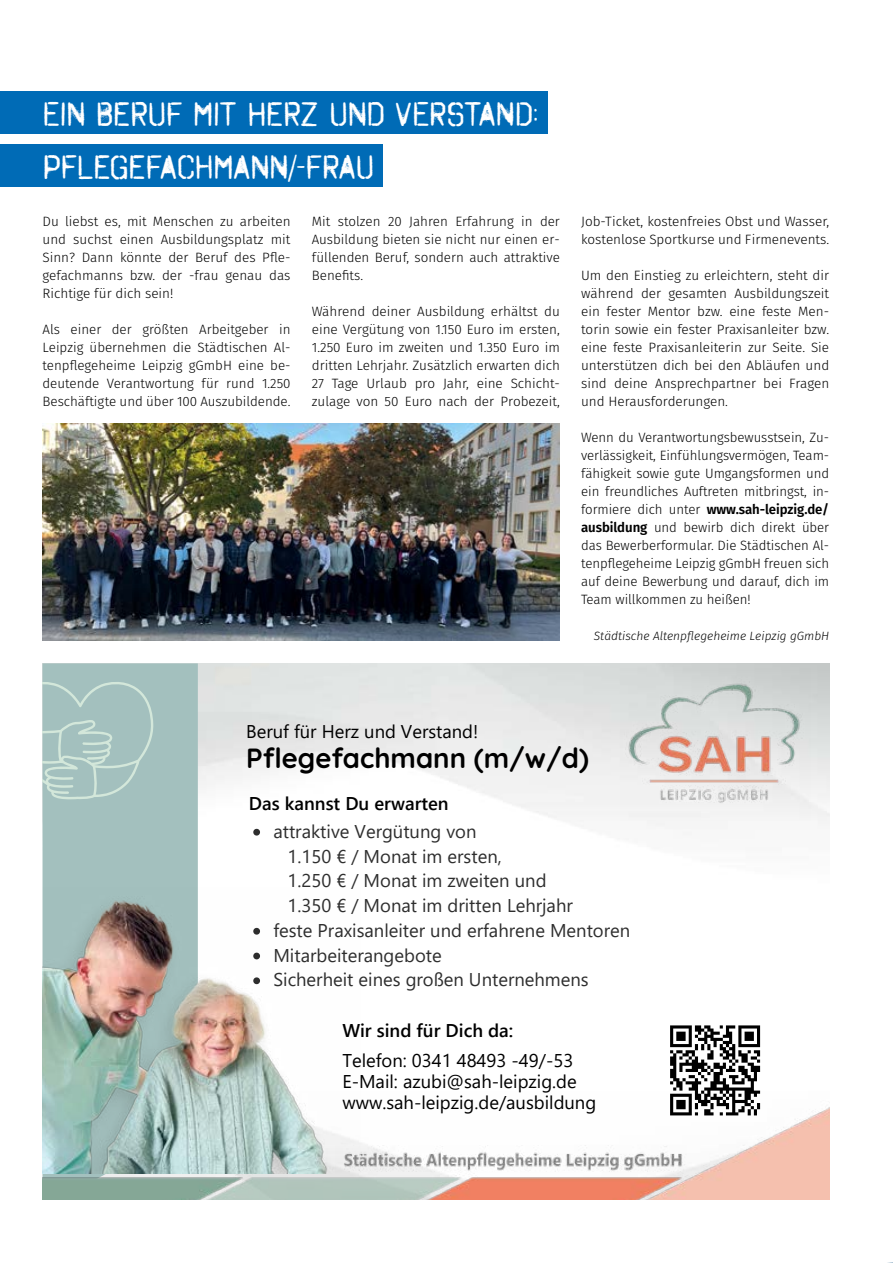
<style>
.page{position:relative;width:893px;height:1263px;background:#fff}
.page>*{position:absolute;margin:0;border:0;box-sizing:border-box;transform-origin:0 0}
.t1{font:34.5px/52.9px "Octin Spraypaint A Rg";letter-spacing:-.01em;color:#fff}
.t2{font:700 27.6px "Quicksand";color:#000}
.t3{font:18.45px "Segoe UI";color:#2e2e2e}
.t4{font:18.45px/21.5px "Segoe UI";color:#000}
.t5{font:600 18.45px "Segoe UI";color:#000}
.t6{font:300 13.5px/18px "Fira Sans";color:#000;text-align:justify}
.t7{font:italic 300 12px "Fira Sans";color:#000}
.s1{font-weight:600}
</style>
<div class="page">
<svg style="left:759px;top:1169px;width:134px;height:94px"></svg>
<svg style="left:670px;top:1025px;width:91px;height:66px"></svg>
<div style="left:43px;top:663px;width:155px;height:224px;background:#a3c0be"></div>
<img style="left:43px;top:1091px;width:786px;height:108px">
<svg style="left:253px;top:829px;width:7px;height:6px"></svg>
<img style="left:43px;top:887px;width:318px;height:286px">
<img style="left:620px;top:668px;width:190px;height:152px">
<img style="left:336px;top:1146px;width:351px;height:27px">
<svg style="left:43px;top:678px;width:111px;height:121px;background:#a9c5c1"></svg>
<div style="left:0;top:91px;width:547px;height:43px;background:#006bb6"></div>
<div style="left:0;top:144px;width:382px;height:43px;background:#006bb6"></div>
<img style="left:43px;top:424px;width:517px;height:216px">
<h1 class="t1" style="left:43px;top:87px;width:497px">EIN BERUF MIT HERZ UND VERSTAND:<br>PFLEGEFACHMANN/-FRAU</h1>
<p class="t6" style="left:43px;top:212px;width:250px">Du liebst es, mit Menschen zu arbeiten und suchst einen Ausbildungsplatz mit Sinn? Dann könnte der Beruf des Pfle&shy;gefachmanns bzw. der -frau genau das Richtige für dich sein!</p>
<p class="t6" style="left:43px;top:320px;width:250px">Als einer der größten Arbeitgeber in Leipzig übernehmen die Städtischen Al&shy;tenpflegeheime Leipzig gGmbH eine be&shy;deutende Verantwortung für rund 1.250<br>Beschäftigte und über 100 Auszubildende.</p>
<p class="t6" style="left:312px;top:212px;width:250px">Mit stolzen 20 Jahren Erfahrung in der Ausbildung bieten sie nicht nur einen er&shy;füllenden Beruf, sondern auch attraktive Benefits.</p>
<p class="t6" style="left:312px;top:302px;width:250px">Während deiner Ausbildung erhältst du eine Vergütung von 1.150 Euro im ersten, 1.250 Euro im zweiten und 1.350 Euro im dritten Lehrjahr. Zusätzlich erwarten dich 27 Tage Urlaub pro Jahr, eine Schicht&shy;zulage von 50 Euro nach der Probezeit,</p>
<p class="t6" style="left:581px;top:212px;width:250px">Job-Ticket, kostenfreies Obst und Wasser, kostenlose Sportkurse und Firmenevents.</p>
<p class="t6" style="left:581px;top:266px;width:250px">Um den Einstieg zu erleichtern, steht dir während der gesamten Ausbildungszeit ein fester Mentor bzw. eine feste Men&shy;torin sowie ein fester Praxisanleiter bzw. eine feste Praxisanleiterin zur Seite. Sie unterstützen dich bei den Abläufen und sind deine Ansprechpartner bei Fragen und Herausforderungen.</p>
<p class="t6" style="left:581px;top:428px;width:250px">Wenn du Verantwortungsbewusstsein, Zu&shy;verlässigkeit, Einfühlungsvermögen, Team&shy;fähigkeit sowie gute Umgangsformen und ein freundliches Auftreten mitbringst, in&shy;formiere dich unter <span class="s1">www.sah-leipzig.de/ ausbildung</span> und bewirb dich direkt über das Bewerberformular. Die Städtischen Al&shy;tenpflegeheime Leipzig gGmbH freuen sich auf deine Bewerbung und darauf, dich im Team willkommen zu heißen!</p>
<p class="t7" style="left:594px;top:627px;width:237px">Städtische Altenpflegeheime Leipzig gGmbH</p>
<h3 class="t4" style="left:246px;top:719px;width:234px">Beruf für Herz und Verstand!</h3>
<h2 class="t2" style="left:246px;top:735px;width:344px">Pflegefachmann (m/w/d)</h2>
<h3 class="t5" style="left:249px;top:786px;width:201px">Das kannst Du erwarten</h3>
<h3 class="t3" style="left:273px;top:814px;width:205px">attraktive Vergütung von</h3>
<h3 class="t3" style="left:288px;top:839px;width:216px">1.150 € / Monat im ersten,</h3>
<h3 class="t3" style="left:288px;top:863px;width:260px">1.250 € / Monat im zweiten und</h3>
<h3 class="t3" style="left:288px;top:888px;width:287px">1.350 € / Monat im dritten Lehrjahr</h3>
<h3 class="t3" style="left:273px;top:913px;width:358px">feste Praxisanleiter und erfahrene Mentoren</h3>
<h3 class="t3" style="left:273px;top:938px;width:170px">Mitarbeiterangebote</h3>
<h3 class="t3" style="left:273px;top:962px;width:317px">Sicherheit eines großen Unternehmens</h3>
<h3 class="t5" style="left:342px;top:1012px;width:173px">Wir sind für Dich da:</h3>
<h3 class="t4" style="left:342px;top:1048px;width:255px">Telefon: 0341 48493 -49/-53<br>E-Mail: azubi@sah-leipzig.de www.sah-leipzig.de/ausbildung</h3>
</div>
